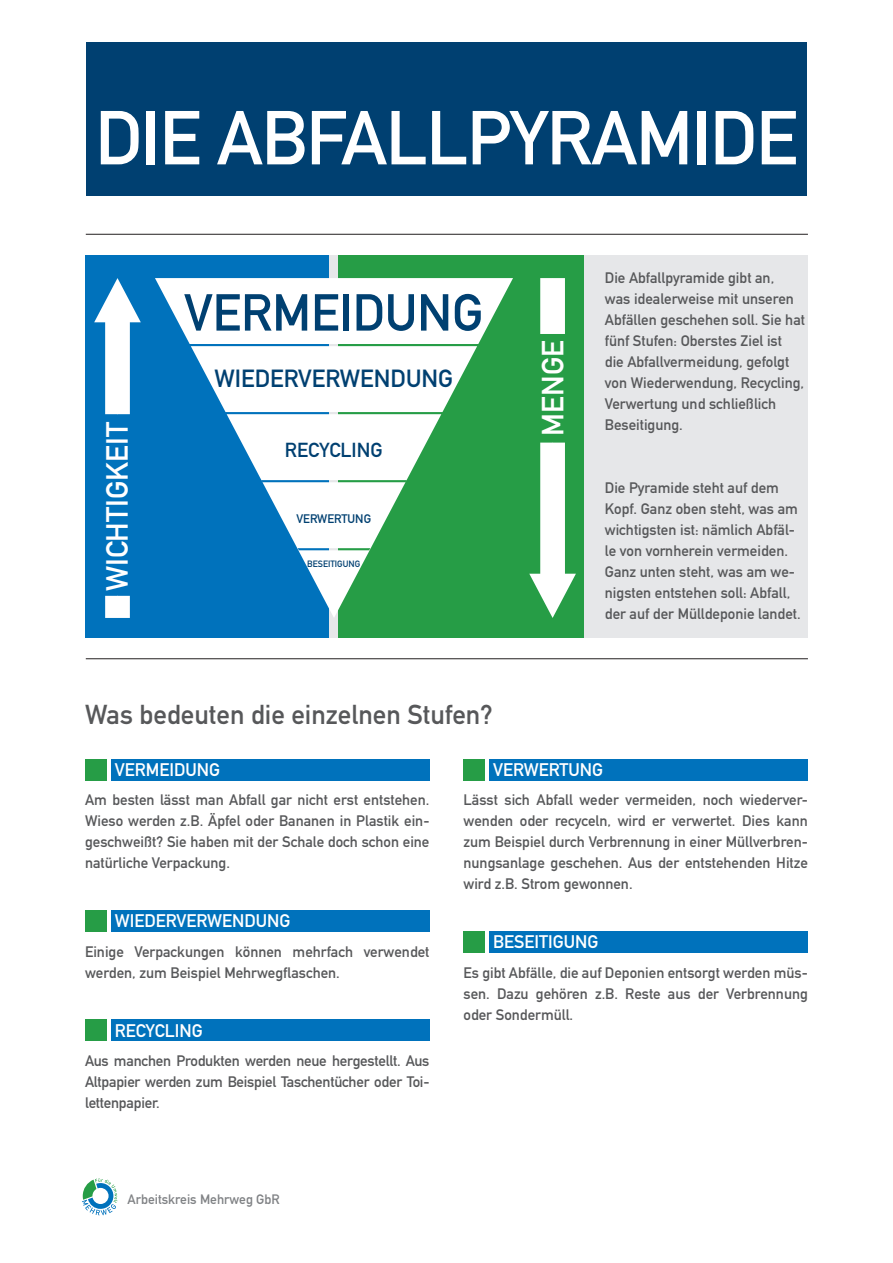
<style>
.page{position:relative;width:893px;height:1263px;background:#fff}
.page>*{position:absolute;margin:0;border:0;box-sizing:border-box;transform-origin:0 0}
.t1{font:75px "DIN Mittelschrift";letter-spacing:-.015em;color:#fff}
.t2{font:51.15px "DIN Mittelschrift";color:#004071}
.t3{font:30.15px "DIN Mittelschrift";color:#fff}
.t4{font:27px "DIN Mittelschrift";color:#57585a}
.t5{font:24.45px "DIN Mittelschrift";color:#004071}
.t6{font:19.95px "DIN Mittelschrift";color:#004071}
.t7{font:18px "DIN Mittelschrift";color:#fff}
.t8{font:15px/21px "DIN Mittelschrift";color:#57585a;text-align:justify}
.t9{font:13.5px "DIN Mittelschrift";color:#808285}
.t10{font:12.3px "DIN Mittelschrift";color:#004071}
.t11{font:9px "DIN Mittelschrift";color:#004071}
</style>
<div class="page">
<svg style="left:82px;top:1178px;width:35px;height:37px"></svg>
<div style="left:87px;top:43px;width:720px;height:153px;background:#004071"></div>
<div style="left:86px;top:255px;width:721px;height:383px;background:#e6e7e9"></div>
<div style="left:85px;top:255px;width:244px;height:383px;background:#0072bc"></div>
<div style="left:339px;top:255px;width:245px;height:383px;background:#269d46"></div>
<svg style="left:155px;top:278px;width:358px;height:340px"></svg>
<div style="left:105px;top:309px;width:25px;height:105px;background:#fff"></div>
<div style="left:105px;top:596px;width:25px;height:22px;background:#fff"></div>
<svg style="left:94px;top:278px;width:47px;height:44px"></svg>
<div style="left:540px;top:443px;width:25px;height:144px;background:#fff"></div>
<div style="left:540px;top:278px;width:25px;height:56px;background:#fff"></div>
<svg style="left:529px;top:574px;width:47px;height:44px"></svg>
<hr style="left:86px;top:234px;width:722px;height:1px;background:#231f20">
<hr style="left:86px;top:658px;width:722px;height:1px;background:#231f20">
<div style="left:111px;top:759px;width:318px;height:21px;background:#0072bc"></div>
<div style="left:85px;top:759px;width:21px;height:21px;background:#269d46"></div>
<div style="left:111px;top:910px;width:318px;height:21px;background:#0072bc"></div>
<div style="left:85px;top:910px;width:21px;height:21px;background:#269d46"></div>
<div style="left:111px;top:1019px;width:318px;height:22px;background:#0072bc"></div>
<div style="left:85px;top:1019px;width:21px;height:22px;background:#269d46"></div>
<div style="left:489px;top:759px;width:319px;height:21px;background:#0072bc"></div>
<div style="left:463px;top:759px;width:22px;height:21px;background:#269d46"></div>
<div style="left:489px;top:931px;width:319px;height:21px;background:#0072bc"></div>
<div style="left:463px;top:931px;width:22px;height:21px;background:#269d46"></div>
<h1 class="t1" style="left:95px;top:94px;width:704px">DIE ABFALLPYRAMIDE</h1>
<h3 class="t3" style="left:100px;top:591px;width:171px;rotate:-90deg">WICHTIGKEIT</h3>
<h2 class="t2" style="left:184px;top:283px;width:301px">VERMEIDUNG</h2>
<h3 class="t5" style="left:214px;top:364px;width:240px">WIEDERVERWENDUNG</h3>
<h3 class="t6" style="left:285px;top:438px;width:99px">RECYCLING</h3>
<p class="t10" style="left:296px;top:511px;width:76px">VERWERTUNG</p>
<p class="t11" style="left:307px;top:558px;width:54px">BESEITIGUNG</p>
<h3 class="t4" style="left:85px;top:699px;width:409px">Was bedeuten die einzelnen Stufen?</h3>
<h3 class="t3" style="left:535px;top:436px;width:97px;rotate:-90deg">MENGE</h3>
<p class="t8" style="left:605px;top:267px;width:202px;text-align:left">Die Abfallpyramide gibt an,<br>was idealerweise mit unseren<br>Abfällen geschehen soll. Sie hat fünf Stufen: Oberstes Ziel ist<br>die Abfallvermeidung, gefolgt von Wiederwendung, Recycling,<br>Verwertung und schließlich<br>Beseitigung.</p>
<p class="t8" style="left:605px;top:477px;width:197px;text-align:left">Die Pyramide steht auf dem<br>Kopf. Ganz oben steht, was am wichtigsten ist: nämlich Abfäl&shy;le von vornherein vermeiden.<br>Ganz unten steht, was am we&shy;nigsten entstehen soll: Abfall, der auf der Mülldeponie landet.</p>
<p class="t7" style="left:115px;top:759px;width:107px">VERMEIDUNG</p>
<p class="t8" style="left:85px;top:789px;width:346px">Am besten lässt man Abfall gar nicht erst entstehen.<br>Wieso werden z.B. Äpfel oder Bananen in Plastik ein&shy;geschweißt? Sie haben mit der Schale doch schon eine natürliche Verpackung.</p>
<p class="t7" style="left:115px;top:910px;width:177px">WIEDERVERWENDUNG</p>
<p class="t8" style="left:85px;top:941px;width:346px">Einige Verpackungen können mehrfach verwendet werden, zum Beispiel Mehrwegflaschen.</p>
<p class="t7" style="left:115px;top:1020px;width:89px">RECYCLING</p>
<p class="t8" style="left:85px;top:1050px;width:346px">Aus manchen Produkten werden neue hergestellt. Aus Altpapier werden zum Beispiel Taschentücher oder Toi&shy;lettenpapier.</p>
<p class="t9" style="left:128px;top:1191px;width:154px">Arbeitskreis Mehrweg GbR</p>
<p class="t7" style="left:493px;top:759px;width:111px">VERWERTUNG</p>
<p class="t8" style="left:463px;top:789px;width:346px">Lässt sich Abfall weder vermeiden, noch wiederver&shy;wenden oder recyceln, wird er verwertet. Dies kann zum Beispiel durch Verbrennung in einer Müllverbren&shy;nungsanlage geschehen. Aus der entstehenden Hitze wird z.B. Strom gewonnen.</p>
<p class="t7" style="left:493px;top:931px;width:107px">BESEITIGUNG</p>
<p class="t8" style="left:463px;top:962px;width:346px">Es gibt Abfälle, die auf Deponien entsorgt werden müs&shy;sen. Dazu gehören z.B. Reste aus der Verbrennung oder Sondermüll.</p>
</div>
